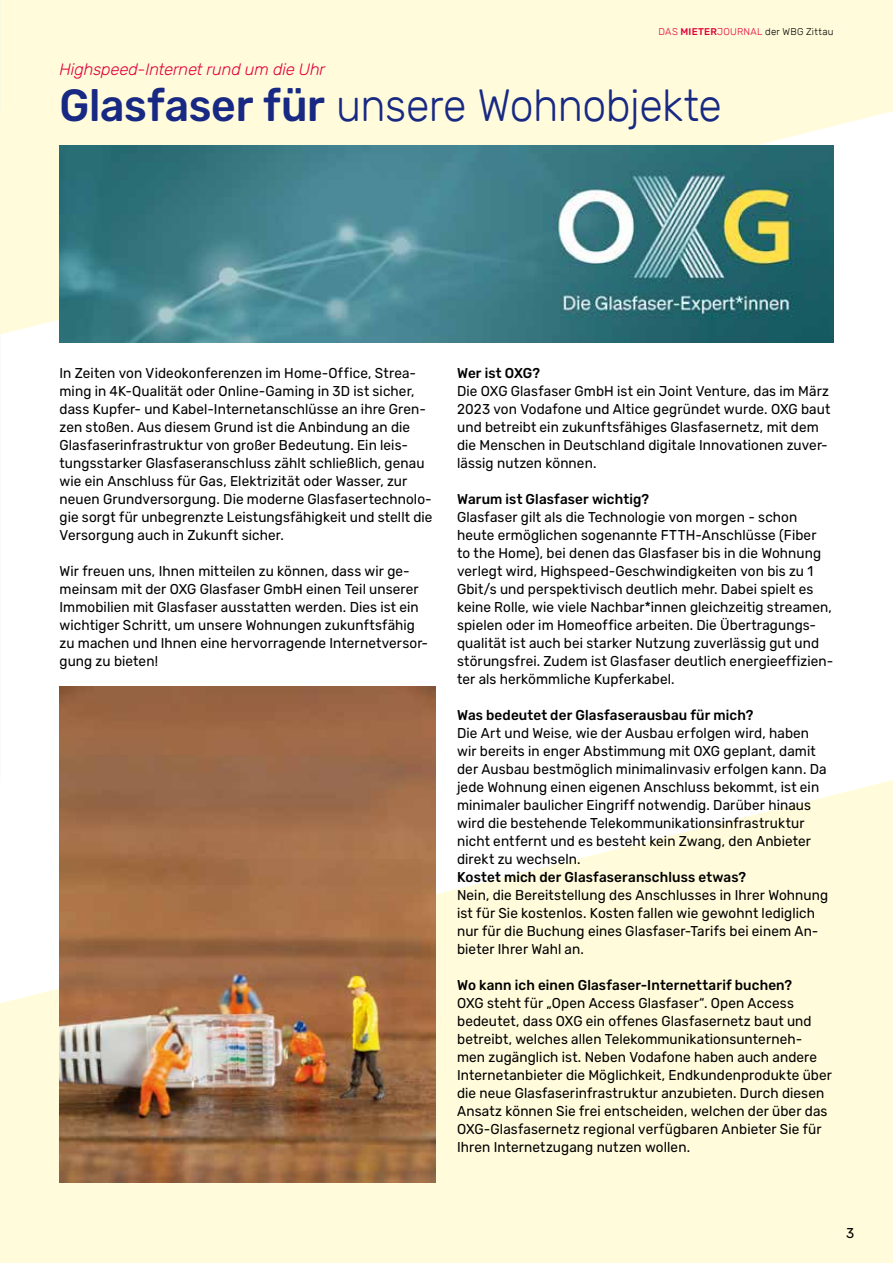
<style>
.page{position:relative;width:893px;height:1263px;background:#fff}
.page>*{position:absolute;margin:0;border:0;box-sizing:border-box;transform-origin:0 0}
.t1{font:300 45px "Rubik";letter-spacing:-.01em;color:#172983;scale:.95 1}
.t2{font:italic 300 16.5px "Rubik";letter-spacing:-.01em;color:#e2003b}
.t3{font:14.25px/18px "Rubik";letter-spacing:.01em;color:#000;scale:.95 1}
.t4{font:500 14.25px "Rubik";letter-spacing:.01em;color:#000;scale:.95 1}
.t5{font:300 9.75px "Rubik";letter-spacing:.025em;color:#000}
.s1{color:#e2003b}
.s2{font-weight:500;color:#e2003b}
.s3{font-weight:500}
</style>
<div class="page">
<div style="left:0;top:0;width:893px;height:112px;background:#fffbdb"></div>
<div style="left:0;top:778px;width:893px;height:485px;background:#fffbdb"></div>
<svg style="left:0;top:778px;width:893px;height:225px"></svg>
<svg style="left:0;top:112px;width:889px;height:222px;fill:#fffbdb"></svg>
<img style="left:60px;top:145px;width:773px;height:197px">
<img style="left:60px;top:687px;width:376px;height:495px">
<p class="t5" style="left:658px;top:26px;width:176px"><span class="s1">DAS</span> <span class="s2">MIETER</span><span class="s1">JOURNAL</span> der WBG Zittau</p>
<p class="t2" style="left:60px;top:60px;width:267px">Highspeed-Internet rund um die Uhr</p>
<h1 class="t1" style="left:60px;top:80px;width:699px"><span class="s3">Glasfaser für</span> unsere Wohnobjekte</h1>
<p class="t3" style="left:60px;top:364px;width:394px">In Zeiten von Videokonferenzen im Home-Office, Strea&shy;ming in 4K-Qualität oder Online-Gaming in 3D ist sicher, dass Kupfer- und Kabel-Internetanschlüsse an ihre Gren&shy;zen stoßen. Aus diesem Grund ist die Anbindung an die Glasfaserinfrastruktur von großer Bedeutung. Ein leis&shy;tungsstarker Glasfaseranschluss zählt schließlich, genau wie ein Anschluss für Gas, Elektrizität oder Wasser, zur neuen Grundversorgung. Die moderne Glasfasertechnolo&shy;gie sorgt für unbegrenzte Leistungsfähigkeit und stellt die Versorgung auch in Zukunft sicher.</p>
<p class="t3" style="left:60px;top:562px;width:390px">Wir freuen uns, Ihnen mitteilen zu können, dass wir ge&shy;meinsam mit der OXG Glasfaser GmbH einen Teil unserer Immobilien mit Glasfaser ausstatten werden. Dies ist ein wichtiger Schritt, um unsere Wohnungen zukunftsfähig zu machen und Ihnen eine hervorragende Internetversor&shy;gung zu bieten!</p>
<p class="t4" style="left:457px;top:365px;width:89px">Wer ist OXG?</p>
<p class="t3" style="left:457px;top:382px;width:395px">Die OXG Glasfaser GmbH ist ein Joint Venture, das im März 2023 von Vodafone und Altice gegründet wurde. OXG baut und betreibt ein zukunftsfähiges Glasfasernetz, mit dem die Menschen in Deutschland digitale Innovationen zuver&shy;lässig nutzen können.</p>
<p class="t4" style="left:457px;top:491px;width:204px">Warum ist Glasfaser wichtig?</p>
<p class="t3" style="left:457px;top:508px;width:398px">Glasfaser gilt als die Technologie von morgen - schon heute ermöglichen sogenannte FTTH-Anschlüsse (Fiber<br>to the Home), bei denen das Glasfaser bis in die Wohnung verlegt wird, Highspeed-Geschwindigkeiten von bis zu 1<br>Gbit/s und perspektivisch deutlich mehr. Dabei spielt es keine Rolle, wie viele Nachbar*innen gleichzeitig streamen, spielen oder im Homeoffice arbeiten. Die Übertragungs&shy;qualität ist auch bei starker Nutzung zuverlässig gut und störungsfrei. Zudem ist Glasfaser deutlich energieeffizien&shy;ter als herkömmliche Kupferkabel.</p>
<p class="t4" style="left:457px;top:707px;width:313px">Was bedeutet der Glasfaserausbau für mich?</p>
<p class="t3" style="left:457px;top:724px;width:391px">Die Art und Weise, wie der Ausbau erfolgen wird, haben wir bereits in enger Abstimmung mit OXG geplant, damit der Ausbau bestmöglich minimalinvasiv erfolgen kann. Da jede Wohnung einen eigenen Anschluss bekommt, ist ein minimaler baulicher Eingriff notwendig. Darüber hinaus wird die bestehende Telekommunikationsinfrastruktur nicht entfernt und es besteht kein Zwang, den Anbieter direkt zu wechseln.</p>
<p class="t4" style="left:457px;top:869px;width:306px">Kostet mich der Glasfaseranschluss etwas?</p>
<p class="t3" style="left:457px;top:886px;width:392px">Nein, die Bereitstellung des Anschlusses in Ihrer Wohnung ist für Sie kostenlos. Kosten fallen wie gewohnt lediglich nur für die Buchung eines Glasfaser-Tarifs bei einem An&shy;bieter Ihrer Wahl an.</p>
<p class="t4" style="left:457px;top:977px;width:354px">Wo kann ich einen Glasfaser-Internettarif buchen?</p>
<p class="t3" style="left:457px;top:994px;width:396px">OXG steht für „Open Access Glasfaser“. Open Access bedeutet, dass OXG ein offenes Glasfasernetz baut und betreibt, welches allen Telekommunikationsunterneh&shy;men zugänglich ist. Neben Vodafone haben auch andere Internetanbieter die Möglichkeit, Endkundenprodukte über die neue Glasfaserinfrastruktur anzubieten. Durch diesen Ansatz können Sie frei entscheiden, welchen der über das OXG-Glasfasernetz regional verfügbaren Anbieter Sie für Ihren Internetzugang nutzen wollen.</p>
<p class="t3" style="left:846px;top:1224px;width:10px">3</p>
</div>
